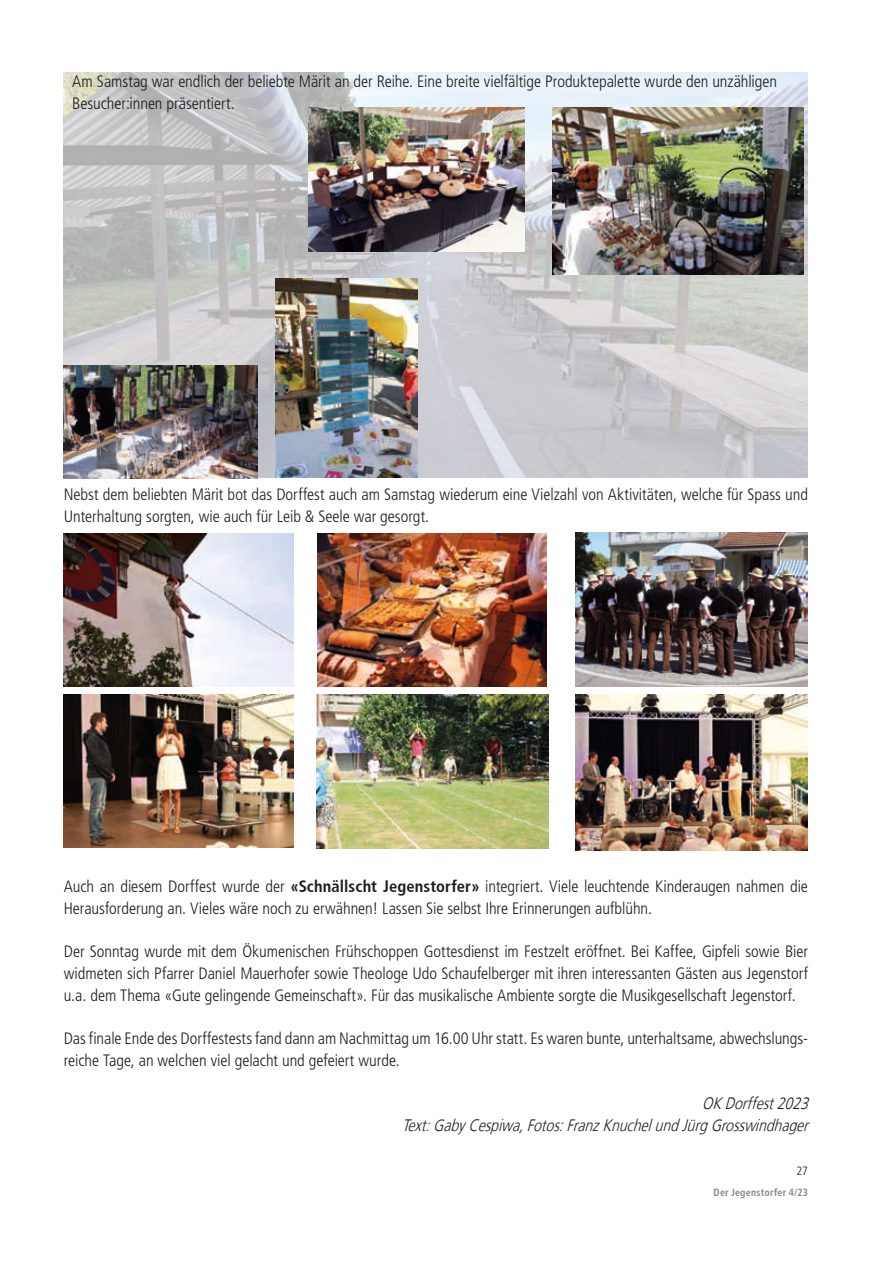
<style>
.page{position:relative;width:893px;height:1263px;background:#fff}
.page>*{position:absolute;margin:0;border:0;box-sizing:border-box;transform-origin:0 0}
.t1{font:300 condensed 16.5px/21.8px "Frutiger";letter-spacing:-.005em;color:#1d1d1b}
.t2{font:italic 300 16.5px/21.8px "Frutiger";color:#1d1d1b;text-align:right;scale:.85 1}
.t3{font:300 condensed 12px "Frutiger";color:#1d1d1b}
.t4{font:700 condensed 10.5px "Frutiger";letter-spacing:.025em;color:#878787;scale:.95 1}
.s1{font-weight:700}
</style>
<div class="page">
<img style="left:64px;top:72px;width:744px;height:406px">
<img style="left:64px;top:365px;width:193px;height:113px">
<img style="left:575px;top:532px;width:233px;height:155px">
<img style="left:553px;top:108px;width:250px;height:166px">
<img style="left:275px;top:279px;width:143px;height:199px">
<img style="left:64px;top:534px;width:229px;height:153px">
<img style="left:317px;top:533px;width:230px;height:153px">
<img style="left:308px;top:108px;width:216px;height:144px">
<img style="left:316px;top:694px;width:232px;height:155px">
<img style="left:64px;top:694px;width:229px;height:153px">
<img style="left:575px;top:695px;width:233px;height:155px">
<p class="t1" style="left:72px;top:71px;width:706px">Am Samstag war endlich der beliebte Märit an der Reihe. Eine breite vielfältige Produktepalette wurde den unzähligen<br>Besucher:innen präsentiert.</p>
<p class="t1" style="left:64px;top:484px;width:746px">Nebst dem beliebten Märit bot das Dorffest auch am Samstag wiederum eine Vielzahl von Aktivitäten, welche für Spass und<br>Unterhaltung sorgten, wie auch für Leib &amp; Seele war gesorgt.</p>
<p class="t1" style="left:64px;top:875px;width:746px">Auch an diesem Dorffest wurde der <span class="s1">«Schnällscht Jegenstorfer»</span> integriert. Viele leuchtende Kinderaugen nahmen die<br>Herausforderung an. Vieles wäre noch zu erwähnen! Lassen Sie selbst Ihre Erinnerungen aufblühn.</p>
<p class="t1" style="left:64px;top:941px;width:746px;text-align:justify">Der Sonntag wurde mit dem Ökumenischen Frühschoppen Gottesdienst im Festzelt eröffnet. Bei Kaffee, Gipfeli sowie Bier widmeten sich Pfarrer Daniel Mauerhofer sowie Theologe Udo Schaufelberger mit ihren interessanten Gästen aus Jegenstorf u.a. dem Thema «Gute gelingende Gemeinschaft». Für das musikalische Ambiente sorgte die Musikgesellschaft Jegenstorf.</p>
<p class="t1" style="left:64px;top:1028px;width:746px">Das finale Ende des Dorffestests fand dann am Nachmittag um 16.00 Uhr statt. Es waren bunte, unterhaltsame, abwechslungs&shy;reiche Tage, an welchen viel gelacht und gefeiert wurde.</p>
<p class="t2" style="left:402px;top:1093px;width:485px">OKDorffest2023<br>Text:Gaby Cespiwa,Fotos:FranzKnuchelundJürgGrosswindhager</p>
<p class="t3" style="left:796px;top:1164px;width:13px">27</p>
<p class="t4" style="left:713px;top:1186px;width:101px">Der Jegenstorfer 4/23</p>
</div>
